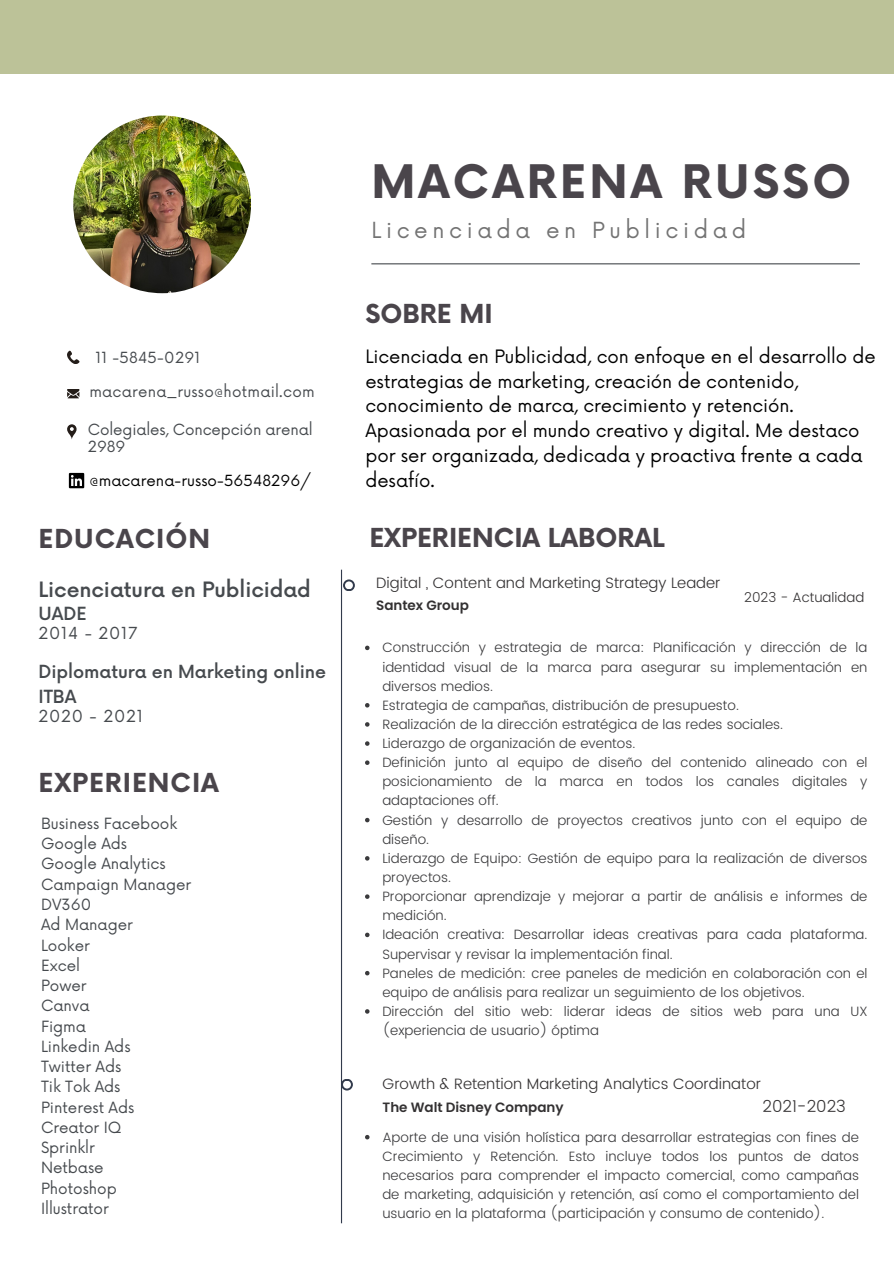
<style>
.page{position:relative;width:894px;height:1264px;background:#fff}
.page>*{position:absolute;margin:0;border:0;box-sizing:border-box;transform-origin:0 0}
.t1{font:700 45px "Now";letter-spacing:.07em;color:#4a454b}
.t2{font:700 25.5px "Now";color:#4a454b}
.t3{font:700 25.5px "Now";letter-spacing:.035em;color:#4a454b}
.t4{font:21.6px "Now";letter-spacing:.215em;color:#737373}
.t5{font:500 20.55px "Now";letter-spacing:-.005em;color:#464a4e}
.t6{font:18px/24.8px "Now";color:#000}
.t7{font:500 17.7px "Now";letter-spacing:-.005em;color:#464a4e}
.t8{font:500 17.55px "Now";letter-spacing:-.005em;color:#464a4e}
.t9{font:300 16.5px "Poppins";color:#333132}
.t10{font:16.2px "Now";letter-spacing:.05em;color:#464a4e}
.t11{font:15.15px "Now";letter-spacing:-.005em;color:#464a4e}
.t12{font:300 15px "Poppins";color:#333132}
.t13{font:15px/16.8px "Now";letter-spacing:.005em;color:#464a4e}
.t14{font:15px "Now";letter-spacing:.005em;color:#000}
.t15{font:300 13.5px/19.2px "Poppins";color:#3a3a3c}
.t16{font:600 13.5px "Poppins";color:#333132}
.t17{font:300 13.5px "Poppins";color:#333132}
</style>
<div class="page">
<div style="left:0;top:0;width:893px;height:73px;background:#bcc298"></div>
<img style="left:73px;top:115px;width:178px;height:178px;border-radius:50%">
<svg style="left:67px;top:350px;width:12px;height:14px"></svg>
<svg style="left:67px;top:389px;width:12px;height:9px"></svg>
<svg style="left:67px;top:424px;width:10px;height:15px"></svg>
<hr style="left:371px;top:263px;width:488px;height:1px;background:#464a4e">
<hr style="left:341px;top:569px;width:1px;height:654px;background:#323b4c">
<svg style="left:343px;top:579px;width:12px;height:12px"></svg>
<div style="left:345px;top:581px;width:8px;height:8px;background:#fff;border-radius:50%"></div>
<svg style="left:365px;top:1135px;width:4px;height:4px"></svg>
<svg style="left:365px;top:645px;width:4px;height:5px"></svg>
<svg style="left:365px;top:703px;width:4px;height:4px"></svg>
<svg style="left:365px;top:722px;width:4px;height:4px"></svg>
<svg style="left:365px;top:741px;width:4px;height:4px"></svg>
<svg style="left:365px;top:760px;width:4px;height:5px"></svg>
<svg style="left:365px;top:817px;width:4px;height:5px"></svg>
<svg style="left:365px;top:856px;width:4px;height:4px"></svg>
<svg style="left:365px;top:894px;width:4px;height:4px"></svg>
<svg style="left:365px;top:932px;width:4px;height:5px"></svg>
<svg style="left:365px;top:970px;width:4px;height:5px"></svg>
<svg style="left:365px;top:1009px;width:4px;height:4px"></svg>
<div style="left:69px;top:473px;width:15px;height:15px;background:#000"></div>
<svg style="left:71px;top:475px;width:11px;height:11px"></svg>
<svg style="left:341px;top:1078px;width:12px;height:12px"></svg>
<div style="left:343px;top:1080px;width:8px;height:8px;background:#fff;border-radius:50%"></div>
<h1 class="t13" style="left:95px;top:350px;width:106px">11 -5845-0291</h1>
<h4 class="t13" style="left:89px;top:384px;width:227px">macarena_russo@hotmail.com</h4>
<h2 class="t13" style="left:88px;top:422px;width:226px">Colegiales, Concepción arenal<br>2989</h2>
<p class="t14" style="left:89px;top:472px;width:223px">@macarena-russo-56548296/</p>
<h5 class="t3" style="left:39px;top:525px;width:173px">EDUCACIÓN</h5>
<p class="t5" style="left:39px;top:578px;width:274px">Licenciatura en Publicidad</p>
<p class="t7" style="left:39px;top:603px;width:50px">UADE</p>
<p class="t10" style="left:39px;top:624px;width:100px">2014 - 2017</p>
<p class="t8" style="left:39px;top:661px;width:289px">Diplomatura en Marketing online</p>
<p class="t7" style="left:39px;top:686px;width:39px">ITBA</p>
<h6 class="t10" style="left:39px;top:707px;width:106px">2020 - 2021</h6>
<p class="t3" style="left:39px;top:769px;width:182px">EXPERIENCIA</p>
<p class="t11" style="left:41px;top:815px;width:137px">Business Facebook</p>
<p class="t11" style="left:41px;top:835px;width:88px">Google Ads</p>
<p class="t11" style="left:41px;top:855px;width:126px">Google Analytics</p>
<p class="t11" style="left:41px;top:875px;width:152px">Campaign Manager</p>
<p class="t11" style="left:41px;top:896px;width:52px">DV360</p>
<p class="t11" style="left:41px;top:916px;width:93px">Ad Manager</p>
<h2 class="t11" style="left:41px;top:936px;width:50px">Looker</h2>
<h2 class="t11" style="left:41px;top:956px;width:41px">Excel</h2>
<p class="t11" style="left:41px;top:977px;width:47px">Power</p>
<h3 class="t11" style="left:41px;top:997px;width:50px">Canva</h3>
<h5 class="t11" style="left:41px;top:1017px;width:46px">Figma</h5>
<p class="t11" style="left:41px;top:1037px;width:91px">Linkedin Ads</p>
<p class="t11" style="left:41px;top:1058px;width:82px">Twitter Ads</p>
<p class="t11" style="left:41px;top:1078px;width:81px">Tik Tok Ads</p>
<p class="t11" style="left:41px;top:1098px;width:95px">Pinterest Ads</p>
<p class="t11" style="left:41px;top:1118px;width:82px">Creator IQ</p>
<p class="t11" style="left:41px;top:1139px;width:55px">Sprinklr</p>
<p class="t11" style="left:41px;top:1159px;width:64px">Netbase</p>
<p class="t11" style="left:41px;top:1179px;width:77px">Photoshop</p>
<p class="t11" style="left:41px;top:1199px;width:69px">Illustrator</p>
<p class="t1" style="left:371px;top:157px;width:481px">MACARENA RUSSO</p>
<p class="t4" style="left:371px;top:218px;width:376px">Licenciada en Publicidad</p>
<h2 class="t2" style="left:365px;top:300px;width:129px">SOBRE MI</h2>
<p class="t6" style="left:365px;top:345px;width:511px">Licenciada en Publicidad, con enfoque en el desarrollo de estrategias de marketing, creación de contenido, conocimiento de marca, crecimiento y retención.<br>Apasionada por el mundo creativo y digital. Me destaco por ser organizada, dedicada y proactiva frente a cada desafío.</p>
<p class="t2" style="left:369px;top:524px;width:297px">EXPERIENCIA LABORAL</p>
<p class="t12" style="left:376px;top:573px;width:346px">Digital , Content and Marketing Strategy Leader</p>
<p class="t16" style="left:376px;top:595px;width:94px">Santex Group</p>
<p class="t17" style="left:744px;top:590px;width:122px">2023 - Actualidad</p>
<p class="t15" style="left:382px;top:638px;width:486px;text-align:justify">Construcción y estrategia de marca: Planificación y dirección de la identidad visual de la marca para asegurar su implementación en diversos medios.</p>
<p class="t15" style="left:382px;top:695px;width:358px">Estrategia de campañas, distribución de presupuesto.</p>
<p class="t15" style="left:382px;top:714px;width:402px">Realización de la dirección estratégica de las redes sociales.</p>
<p class="t15" style="left:382px;top:733px;width:254px">Liderazgo de organización de eventos.</p>
<p class="t15" style="left:382px;top:753px;width:486px;text-align:justify">Definición junto al equipo de diseño del contenido alineado con el posicionamiento de la marca en todos los canales digitales y adaptaciones off.</p>
<p class="t15" style="left:382px;top:810px;width:486px">Gestión y desarrollo de proyectos creativos junto con el equipo de diseño.</p>
<p class="t15" style="left:382px;top:848px;width:486px">Liderazgo de Equipo: Gestión de equipo para la realización de diversos proyectos.</p>
<p class="t15" style="left:382px;top:886px;width:486px">Proporcionar aprendizaje y mejorar a partir de análisis e informes de medición.</p>
<p class="t15" style="left:382px;top:925px;width:486px">Ideación creativa: Desarrollar ideas creativas para cada plataforma.<br>Supervisar y revisar la implementación final.</p>
<p class="t15" style="left:382px;top:963px;width:486px">Paneles de medición: cree paneles de medición en colaboración con el equipo de análisis para realizar un seguimiento de los objetivos.</p>
<p class="t15" style="left:382px;top:1001px;width:486px">Dirección del sitio web: liderar ideas de sitios web para una UX (experiencia de usuario) óptima</p>
<p class="t12" style="left:382px;top:1074px;width:380px">Growth &amp; Retention Marketing Analytics Coordinator</p>
<p class="t15" style="left:382px;top:1127px;width:478px;text-align:justify">Aporte de una visión holística para desarrollar estrategias con fines de Crecimiento y Retención. Esto incluye todos los puntos de datos necesarios para comprender el impacto comercial, como campañas de marketing, adquisición y retención, así como el comportamiento del usuario en la plataforma (participación y consumo de contenido).</p>
<p class="t16" style="left:382px;top:1097px;width:182px">The Walt Disney Company</p>
<p class="t9" style="left:762px;top:1096px;width:85px">2021-2023</p>
</div>
